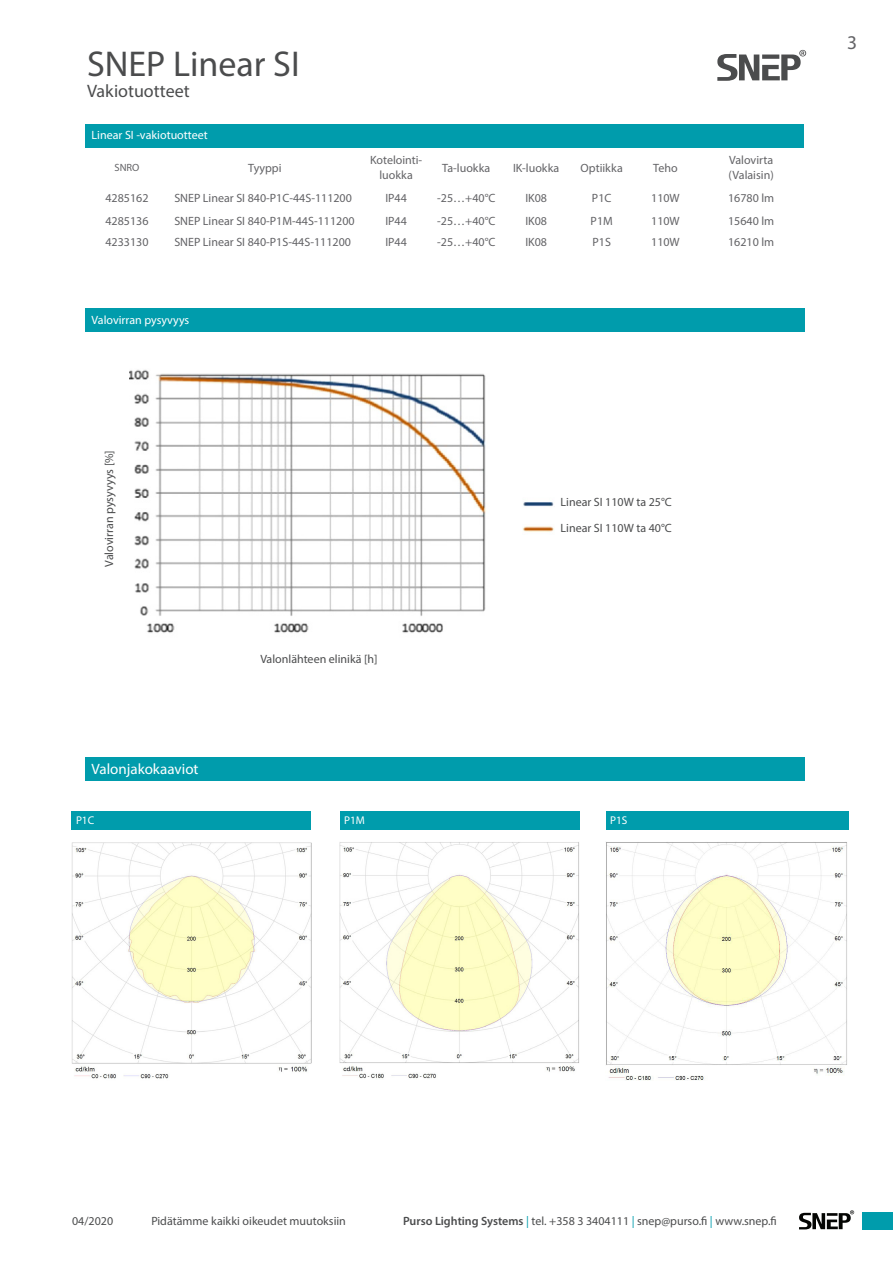
<style>
.page{position:relative;width:893px;height:1263px;background:#fff}
.page>*{position:absolute;margin:0;border:0;box-sizing:border-box;transform-origin:0 0}
.t1{font:36px "Myriad Pro";color:#4b4c4d}
.t2{font:19.5px "Myriad Pro";color:#636366}
.t3{font:18px "Myriad Pro";color:#4b4c4d}
.t4{font:15px "Myriad Pro";color:#fff}
.t5{font:12px/14.4px "Myriad Pro";color:#636366;text-align:center}
.t6{font:12px "Myriad Pro";color:#4b4c4d}
.t7{font:12px "Myriad Pro";color:#fff}
.t8{font:11.25px "Myriad Pro";color:#fff}
.t9{font:10.5px "Myriad Pro";color:#636366}
.s1{font-weight:600}
.s2{color:#009cac}
</style>
<div class="page">
<div style="left:862px;top:1212px;width:31px;height:17px;background:#009cac"></div>
<svg style="left:799px;top:1210px;width:55px;height:19px"></svg>
<svg style="left:717px;top:50px;width:89px;height:31px"></svg>
<div style="left:86px;top:124px;width:718px;height:24px;background:#009cac"></div>
<div style="left:86px;top:309px;width:719px;height:23px;background:#009cac"></div>
<div style="left:86px;top:757px;width:719px;height:23px;background:#009cac"></div>
<div style="left:340px;top:811px;width:239px;height:18px;background:#009cac"></div>
<div style="left:72px;top:811px;width:239px;height:18px;background:#009cac"></div>
<img style="left:130px;top:369px;width:424px;height:264px">
<img style="left:340px;top:842px;width:239px;height:237px">
<img style="left:72px;top:842px;width:239px;height:237px">
<div style="left:606px;top:811px;width:242px;height:18px;background:#009cac"></div>
<img style="left:606px;top:842px;width:241px;height:239px">
<p class="t1" style="left:87px;top:41px;width:214px">SNEP Linear SI</p>
<p class="t3" style="left:87px;top:80px;width:104px">Vakiotuotteet</p>
<p class="t7" style="left:92px;top:128px;width:118px">Linear SI -vakiotuotteet</p>
<p class="t9" style="left:115px;top:161px;width:27px">SNRO</p>
<p class="t5" style="left:248px;top:160px;width:35px">Tyyppi</p>
<p class="t5" style="left:370px;top:153px;width:54px">Kotelointi&shy;luokka</p>
<p class="t5" style="left:442px;top:160px;width:50px">Ta-luokka</p>
<p class="t5" style="left:513px;top:160px;width:48px">IK-luokka</p>
<p class="t5" style="left:581px;top:160px;width:44px">Optiikka</p>
<p class="t5" style="left:653px;top:160px;width:26px">Teho</p>
<p class="t5" style="left:729px;top:153px;width:45px">Valovirta</p>
<p class="t5" style="left:729px;top:167px;width:47px">(Valaisin)</p>
<p class="t5" style="left:105px;top:190px;width:45px">4285162</p>
<p class="t5" style="left:174px;top:190px;width:179px">SNEP Linear SI 840-P1C-44S-111200</p>
<p class="t5" style="left:385px;top:190px;width:23px">IP44</p>
<p class="t5" style="left:437px;top:190px;width:60px">-25…+40°C</p>
<p class="t5" style="left:525px;top:190px;width:23px">IK08</p>
<p class="t5" style="left:592px;top:190px;width:21px">P1C</p>
<p class="t5" style="left:651px;top:190px;width:30px">110W</p>
<p class="t5" style="left:728px;top:190px;width:48px">16780 lm</p>
<p class="t5" style="left:105px;top:213px;width:45px">4285136</p>
<p class="t5" style="left:174px;top:213px;width:182px">SNEP Linear SI 840-P1M-44S-111200</p>
<p class="t5" style="left:385px;top:213px;width:23px">IP44</p>
<p class="t5" style="left:437px;top:213px;width:60px">-25…+40°C</p>
<p class="t5" style="left:525px;top:213px;width:23px">IK08</p>
<p class="t5" style="left:591px;top:213px;width:24px">P1M</p>
<p class="t5" style="left:651px;top:213px;width:30px">110W</p>
<p class="t5" style="left:728px;top:213px;width:48px">15640 lm</p>
<p class="t5" style="left:105px;top:234px;width:45px">4233130</p>
<p class="t5" style="left:174px;top:234px;width:178px">SNEP Linear SI 840-P1S-44S-111200</p>
<p class="t5" style="left:385px;top:234px;width:23px">IP44</p>
<p class="t5" style="left:437px;top:234px;width:60px">-25…+40°C</p>
<p class="t5" style="left:525px;top:234px;width:23px">IK08</p>
<p class="t5" style="left:592px;top:234px;width:20px">P1S</p>
<p class="t5" style="left:651px;top:234px;width:30px">110W</p>
<p class="t5" style="left:728px;top:234px;width:48px">16210 lm</p>
<p class="t7" style="left:92px;top:312px;width:99px">Valovirran pysyvyys</p>
<p class="t6" style="left:102px;top:567px;width:118px;rotate:-90deg">Valovirran pysyvyys [%]</p>
<p class="t4" style="left:92px;top:760px;width:108px">Valonjakokaaviot</p>
<p class="t6" style="left:260px;top:651px;width:119px">Valonlähteen elinikä [h]</p>
<p class="t8" style="left:76px;top:814px;width:20px">P1C</p>
<p class="t8" style="left:344px;top:813px;width:22px">P1M</p>
<p class="t6" style="left:560px;top:495px;width:113px">Linear SI 110W ta 25°C</p>
<p class="t6" style="left:560px;top:521px;width:113px">Linear SI 110W ta 40°C</p>
<p class="t8" style="left:610px;top:813px;width:19px">P1S</p>
<h2 class="t2" style="left:847px;top:30px;width:12px">3</h2>
<p class="t6" style="left:72px;top:1213px;width:43px">04/2020</p>
<p class="t6" style="left:151px;top:1213px;width:196px">Pidätämme kaikki oikeudet muutoksiin</p>
<p class="t6" style="left:403px;top:1213px;width:375px"><span class="s1">Purso Lighting Systems</span> <span class="s2">|</span> tel. +358 3 3404111 <span class="s2">|</span> snep@purso.fi <span class="s2">|</span> www.snep.fi</p>
</div>
